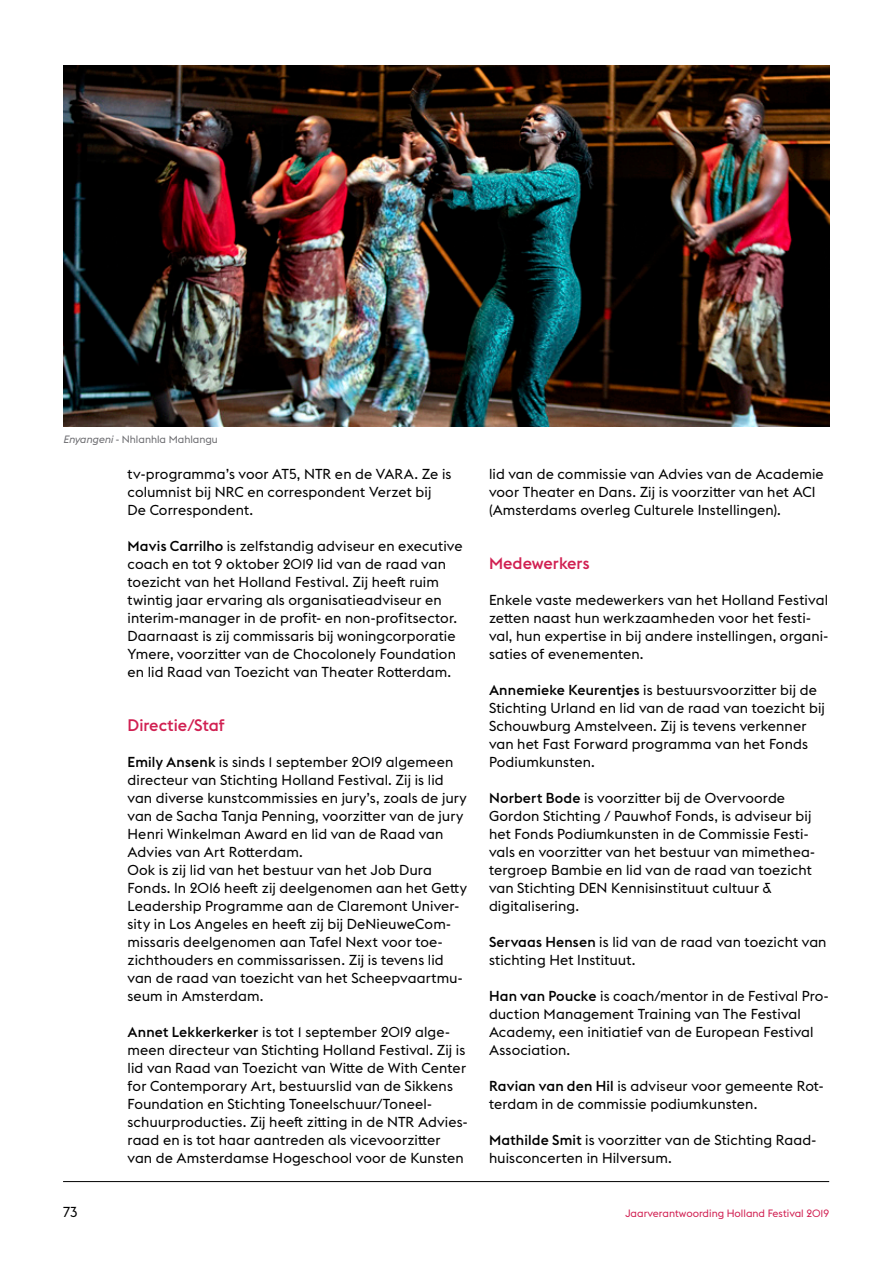
<style>
.page{position:relative;width:893px;height:1263px;background:#fff}
.page>*{position:absolute;margin:0;border:0;box-sizing:border-box;transform-origin:0 0}
.t1{font:500 16.5px "Euclid Flex";color:#d12052}
.t2{font:14.25px/18px "Euclid Flex";letter-spacing:.01em;color:#000}
.t3{font:10.5px "Euclid Flex";color:#d12052}
.t4{font:10.5px "Euclid Flex";color:#6d6d71}
.s1{font-style:italic}
.s2{font-weight:500}
</style>
<div class="page">
<hr style="left:63px;top:1181px;width:766px;height:1px;background:#000">
<img style="left:63px;top:65px;width:766px;height:361px">
<p class="t4" style="left:63px;top:433px;width:156px"><span class="s1">Enyangeni</span> - Nhlanhla Mahlangu</p>
<p class="t2" style="left:128px;top:465px;width:325px">tv-programma’s voor AT5, NTR en de VARA. Ze is columnist bij NRC en correspondent Verzet bij<br>De Correspondent.</p>
<p class="t2" style="left:128px;top:537px;width:337px"><span class="s2">Mavis Carrilho</span> is zelfstandig adviseur en executive coach en tot 9 oktober 2019 lid van de raad van toezicht van het Holland Festival. Zij heeft ruim twintig jaar ervaring als organisatieadviseur en interim-manager in de profit- en non-profitsector.<br>Daarnaast is zij commissaris bij woningcorporatie Ymere, voorzitter van de Chocolonely Foundation en lid Raad van Toezicht van Theater Rotterdam.</p>
<p class="t1" style="left:128px;top:716px;width:99px">Directie/Staf</p>
<p class="t2" style="left:128px;top:753px;width:341px"><span class="s2">Emily Ansenk</span> is sinds 1 september 2019 algemeen directeur van Stichting Holland Festival. Zij is lid van diverse kunstcommissies en jury’s, zoals de jury van de Sacha Tanja Penning, voorzitter van de jury Henri Winkelman Award en lid van de Raad van Advies van Art Rotterdam.<br>Ook is zij lid van het bestuur van het Job Dura Fonds. In 2016 heeft zij deelgenomen aan het Getty Leadership Programme aan de Claremont Univer&shy;sity in Los Angeles en heeft zij bij DeNieuweCom&shy;missaris deelgenomen aan Tafel Next voor toe&shy;zichthouders en commissarissen. Zij is tevens lid van de raad van toezicht van het Scheepvaartmu&shy;seum in Amsterdam.</p>
<p class="t2" style="left:128px;top:1023px;width:341px"><span class="s2">Annet Lekkerkerker</span> is tot 1 september 2019 alge&shy;meen directeur van Stichting Holland Festival. Zij is lid van Raad van Toezicht van Witte de With Center for Contemporary Art, bestuurslid van de Sikkens Foundation en Stichting Toneelschuur/Toneel&shy;schuurproducties. Zij heeft zitting in de NTR Advies&shy;raad en is tot haar aantreden als vicevoorzitter van de Amsterdamse Hogeschool voor de Kunsten</p>
<p class="t2" style="left:489px;top:465px;width:336px">lid van de commissie van Advies van de Academie voor Theater en Dans. Zij is voorzitter van het ACI (Amsterdams overleg Culturele Instellingen).</p>
<p class="t1" style="left:489px;top:554px;width:102px">Medewerkers</p>
<p class="t2" style="left:489px;top:591px;width:341px">Enkele vaste medewerkers van het Holland Festival zetten naast hun werkzaamheden voor het festi&shy;val, hun expertise in bij andere instellingen, organi&shy;saties of evenementen.</p>
<p class="t2" style="left:489px;top:681px;width:337px"><span class="s2">Annemieke Keurentjes</span> is bestuursvoorzitter bij de Stichting Urland en lid van de raad van toezicht bij Schouwburg Amstelveen. Zij is tevens verkenner van het Fast Forward programma van het Fonds Podiumkunsten.</p>
<p class="t2" style="left:489px;top:789px;width:327px"><span class="s2">Norbert Bode</span> is voorzitter bij de Overvoorde Gordon Stichting / Pauwhof Fonds, is adviseur bij het Fonds Podiumkunsten in de Commissie Festi&shy;vals en voorzitter van het bestuur van mimethea&shy;tergroep Bambie en lid van de raad van toezicht van Stichting DEN Kennisinstituut cultuur &amp; digitalisering.</p>
<p class="t2" style="left:489px;top:933px;width:339px"><span class="s2">Servaas Hensen</span> is lid van de raad van toezicht van stichting Het Instituut.</p>
<p class="t2" style="left:489px;top:987px;width:341px"><span class="s2">Han van Poucke</span> is coach/mentor in de Festival Pro&shy;duction Management Training van The Festival Academy, een initiatief van de European Festival Association.</p>
<p class="t2" style="left:489px;top:1077px;width:336px"><span class="s2">Ravian van den Hil</span> is adviseur voor gemeente Rot&shy;terdam in de commissie podiumkunsten.</p>
<p class="t2" style="left:489px;top:1131px;width:329px"><span class="s2">Mathilde Smit</span> is voorzitter van de Stichting Raad&shy;huisconcerten in Hilversum.</p>
<p class="t2" style="left:63px;top:1203px;width:16px">73</p>
<p class="t3" style="left:625px;top:1207px;width:205px">Jaarverantwoording Holland Festival 2019</p>
</div>
